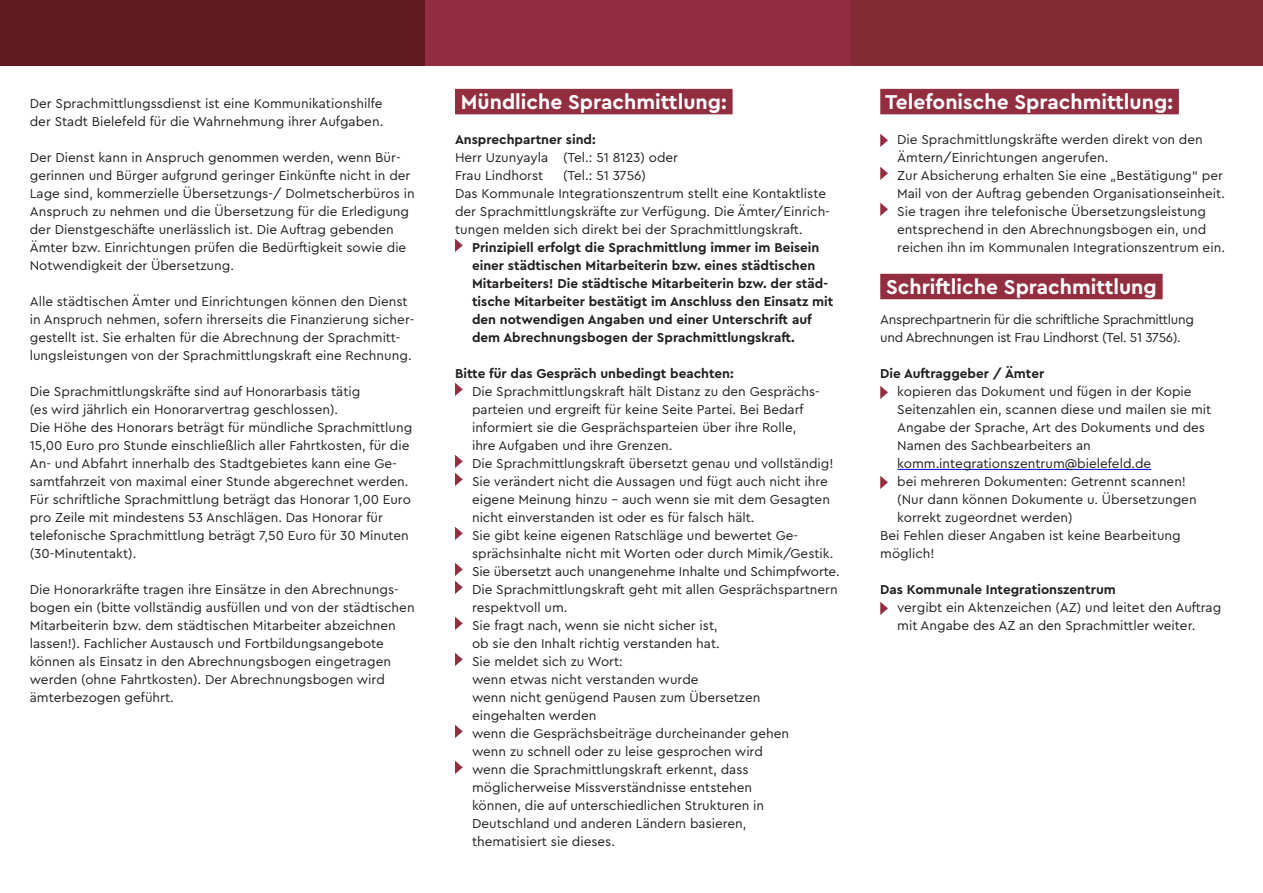
<style>
.page{position:relative;width:1263px;height:893px;background:#fff}
.page>*{position:absolute;margin:0;border:0;box-sizing:border-box;transform-origin:0 0}
.Hervorhebungen{font:700 21px "Cera Bielefeld";color:#fff}
.einzug{font:13.5px/18px "Cera Bielefeld";color:#231f20}
.Fließtext{font:13.5px/18px "Cera Bielefeld";color:#231f20}
.einzug-2{font:700 13.5px/18px "Cera Bielefeld";color:#231f20}
.einzug-3{font:13.5px "Cera Bielefeld";letter-spacing:-.025em;color:#231f20}
.Bulletzeile{font:700 13.5px "Cera Bielefeld";color:#231f20}
</style>
<div class="page">
<div style="left:455px;top:89px;width:278px;height:25px;background:#922e40"></div>
<svg style="left:455px;top:239px;width:8px;height:13px"></svg>
<svg style="left:455px;top:383px;width:8px;height:13px"></svg>
<svg style="left:455px;top:455px;width:8px;height:31px"></svg>
<svg style="left:455px;top:527px;width:8px;height:13px"></svg>
<svg style="left:455px;top:563px;width:8px;height:31px"></svg>
<svg style="left:455px;top:617px;width:8px;height:13px"></svg>
<svg style="left:455px;top:653px;width:8px;height:13px"></svg>
<svg style="left:455px;top:725px;width:8px;height:13px"></svg>
<svg style="left:455px;top:761px;width:8px;height:13px"></svg>
<div style="left:880px;top:89px;width:299px;height:25px;background:#922e40"></div>
<div style="left:880px;top:274px;width:283px;height:25px;background:#922e40"></div>
<hr style="left:897px;top:469px;width:254px;height:1px;background:#00f">
<svg style="left:880px;top:134px;width:8px;height:13px"></svg>
<svg style="left:880px;top:167px;width:8px;height:13px"></svg>
<svg style="left:880px;top:203px;width:8px;height:13px"></svg>
<svg style="left:880px;top:386px;width:8px;height:13px"></svg>
<svg style="left:880px;top:476px;width:8px;height:13px"></svg>
<svg style="left:880px;top:602px;width:8px;height:13px"></svg>
<div style="left:0;top:0;width:425px;height:66px;background:#5f1a20"></div>
<div style="left:425px;top:0;width:425px;height:66px;background:#922e40"></div>
<div style="left:850px;top:0;width:413px;height:66px;background:#852b33"></div>
<p class="Fließtext" style="left:30px;top:94px;width:355px">Der Sprachmittlungssdienst ist eine Kommunikationshilfe der Stadt Bielefeld für die Wahrnehmung ihrer Aufgaben.</p>
<p class="Fließtext" style="left:30px;top:148px;width:386px">Der Dienst kann in Anspruch genommen werden, wenn Bür&shy;gerinnen und Bürger aufgrund geringer Einkünfte nicht in der Lage sind, kommerzielle Übersetzungs-/ Dolmetscherbüros in Anspruch zu nehmen und die Übersetzung für die Erledigung der Dienstgeschäfte unerlässlich ist. Die Auftrag gebenden Ämter bzw. Einrichtungen prüfen die Bedürftigkeit sowie die Notwendigkeit der Übersetzung.</p>
<p class="Fließtext" style="left:30px;top:292px;width:386px">Alle städtischen Ämter und Einrichtungen können den Dienst in Anspruch nehmen, sofern ihrerseits die Finanzierung sicher&shy;gestellt ist. Sie erhalten für die Abrechnung der Sprachmitt&shy;lungsleistungen von der Sprachmittlungskraft eine Rechnung.</p>
<p class="Fließtext" style="left:30px;top:382px;width:384px">Die Sprachmittlungskräfte sind auf Honorarbasis tätig<br>(es wird jährlich ein Honorarvertrag geschlossen).<br>Die Höhe des Honorars beträgt für mündliche Sprachmittlung 15,00 Euro pro Stunde einschließlich aller Fahrtkosten, für die An- und Abfahrt innerhalb des Stadtgebietes kann eine Ge&shy;samtfahrzeit von maximal einer Stunde abgerechnet werden.<br>Für schriftliche Sprachmittlung beträgt das Honorar 1,00 Euro pro Zeile mit mindestens 53 Anschlägen. Das Honorar für telefonische Sprachmittlung beträgt 7,50 Euro für 30 Minuten (30-Minutentakt).</p>
<p class="Fließtext" style="left:30px;top:580px;width:386px">Die Honorarkräfte tragen ihre Einsätze in den Abrechnungs&shy;bogen ein (bitte vollständig ausfüllen und von der städtischen Mitarbeiterin bzw. dem städtischen Mitarbeiter abzeichnen lassen!). Fachlicher Austausch und Fortbildungsangebote können als Einsatz in den Abrechnungsbogen eingetragen werden (ohne Fahrtkosten). Der Abrechnungsbogen wird ämterbezogen geführt.</p>
<p class="Hervorhebungen" style="left:461px;top:88px;width:267px">Mündliche Sprachmittlung:</p>
<p class="einzug-2" style="left:455px;top:130px;width:142px">Ansprechpartner sind:</p>
<p class="einzug" style="left:455px;top:148px;width:225px">Herr Uzunyayla (Tel.: 51 8123) oder</p>
<p class="einzug" style="left:455px;top:166px;width:90px">Frau Lindhorst</p>
<p class="einzug" style="left:563px;top:166px;width:85px">(Tel.: 51 3756)</p>
<p class="einzug" style="left:455px;top:184px;width:373px">Das Kommunale Integrationszentrum stellt eine Kontaktliste</p>
<p class="einzug" style="left:455px;top:202px;width:376px">der Sprachmittlungskräfte zur Verfügung. Die Ämter/Einrich-</p>
<p class="einzug" style="left:455px;top:220px;width:349px">tungen melden sich direkt bei der Sprachmittlungskraft.</p>
<p class="einzug-2" style="left:472px;top:238px;width:363px">Prinzipiell erfolgt die Sprachmittlung immer im Beisein einer städtischen Mitarbeiterin bzw. eines städtischen Mitarbeiters! Die städtische Mitarbeiterin bzw. der städ&shy;tische Mitarbeiter bestätigt im Anschluss den Einsatz mit den notwendigen Angaben und einer Unterschrift auf dem Abrechnungsbogen der Sprachmittlungskraft.</p>
<p class="einzug-2" style="left:455px;top:364px;width:280px">Bitte für das Gespräch unbedingt beachten:</p>
<p class="einzug" style="left:472px;top:382px;width:349px">Die Sprachmittlungskraft hält Distanz zu den Gesprächs&shy;parteien und ergreift für keine Seite Partei. Bei Bedarf</p>
<p class="einzug" style="left:472px;top:418px;width:326px">informiert sie die Gesprächsparteien über ihre Rolle, ihre Aufgaben und ihre Grenzen.</p>
<p class="einzug" style="left:472px;top:454px;width:363px">Die Sprachmittlungskraft übersetzt genau und vollständig!</p>
<p class="einzug" style="left:472px;top:472px;width:357px">Sie verändert nicht die Aussagen und fügt auch nicht ihre</p>
<p class="einzug" style="left:472px;top:490px;width:359px">eigene Meinung hinzu – auch wenn sie mit dem Gesagten</p>
<p class="einzug" style="left:472px;top:508px;width:284px">nicht einverstanden ist oder es für falsch hält.</p>
<p class="einzug" style="left:472px;top:526px;width:363px">Sie gibt keine eigenen Ratschläge und bewertet Ge&shy;sprächsinhalte nicht mit Worten oder durch Mimik/Gestik.</p>
<p class="einzug" style="left:472px;top:562px;width:369px">Sie übersetzt auch unangenehme Inhalte und Schimpfworte.</p>
<p class="einzug" style="left:472px;top:580px;width:367px">Die Sprachmittlungskraft geht mit allen Gesprächspartnern</p>
<p class="einzug" style="left:472px;top:598px;width:97px">respektvoll um.</p>
<p class="einzug" style="left:472px;top:616px;width:249px">Sie fragt nach, wenn sie nicht sicher ist, ob sie den Inhalt richtig verstanden hat.</p>
<p class="einzug" style="left:472px;top:652px;width:152px">Sie meldet sich zu Wort:</p>
<p class="einzug" style="left:472px;top:670px;width:228px">wenn etwas nicht verstanden wurde</p>
<p class="einzug" style="left:472px;top:688px;width:290px">wenn nicht genügend Pausen zum Übersetzen</p>
<p class="einzug" style="left:472px;top:706px;width:126px">eingehalten werden</p>
<p class="einzug" style="left:472px;top:724px;width:319px">wenn die Gesprächsbeiträge durcheinander gehen</p>
<p class="einzug" style="left:472px;top:742px;width:292px">wenn zu schnell oder zu leise gesprochen wird</p>
<p class="einzug" style="left:472px;top:760px;width:278px">wenn die Sprachmittlungskraft erkennt, dass</p>
<p class="einzug" style="left:472px;top:778px;width:282px">möglicherweise Missverständnisse entstehen</p>
<p class="einzug" style="left:472px;top:796px;width:294px">können, die auf unterschiedlichen Strukturen in</p>
<p class="einzug" style="left:472px;top:814px;width:276px">Deutschland und anderen Ländern basieren,</p>
<p class="einzug" style="left:472px;top:832px;width:144px">thematisiert sie dieses.</p>
<p class="Hervorhebungen" style="left:885px;top:88px;width:289px">Telefonische Sprachmittlung:</p>
<p class="einzug" style="left:897px;top:130px;width:307px">Die Sprachmittlungskräfte werden direkt von den<br>Ämtern/Einrichtungen angerufen.</p>
<p class="einzug" style="left:897px;top:166px;width:329px">Zur Absicherung erhalten Sie eine „Bestätigung“ per<br>Mail von der Auftrag gebenden Organisationseinheit.</p>
<p class="einzug" style="left:897px;top:202px;width:329px">Sie tragen ihre telefonische Übersetzungsleistung entsprechend in den Abrechnungsbogen ein, und reichen ihn im Kommunalen Integrationszentrum ein.</p>
<p class="Hervorhebungen" style="left:886px;top:273px;width:272px">Schriftliche Sprachmittlung</p>
<p class="einzug-3" style="left:880px;top:311px;width:315px">Ansprechpartnerin für die schriftliche Sprachmittlung</p>
<p class="einzug-3" style="left:880px;top:329px;width:302px">und Abrechnungen ist Frau Lindhorst (Tel. 51 3756).</p>
<p class="Bulletzeile" style="left:880px;top:365px;width:166px">Die Auftraggeber / Ämter</p>
<p class="einzug" style="left:897px;top:382px;width:316px">kopieren das Dokument und fügen in der Kopie Seitenzahlen ein, scannen diese und mailen sie mit Angabe der Sprache, Art des Dokuments und des Namen des Sachbearbeiters an komm.integrationszentrum@bielefeld.de</p>
<p class="einzug" style="left:897px;top:472px;width:290px">bei mehreren Dokumenten: Getrennt scannen!</p>
<p class="einzug" style="left:897px;top:490px;width:301px">(Nur dann können Dokumente u. Übersetzungen</p>
<p class="einzug" style="left:897px;top:508px;width:177px">korrekt zugeordnet werden)</p>
<p class="einzug" style="left:880px;top:526px;width:302px">Bei Fehlen dieser Angaben ist keine Bearbeitung</p>
<p class="einzug" style="left:880px;top:544px;width:56px">möglich!</p>
<p class="Bulletzeile" style="left:880px;top:581px;width:237px">Das Kommunale Integrationszentrum</p>
<p class="einzug" style="left:897px;top:598px;width:325px">vergibt ein Aktenzeichen (AZ) und leitet den Auftrag mit Angabe des AZ an den Sprachmittler weiter.</p>
</div>
